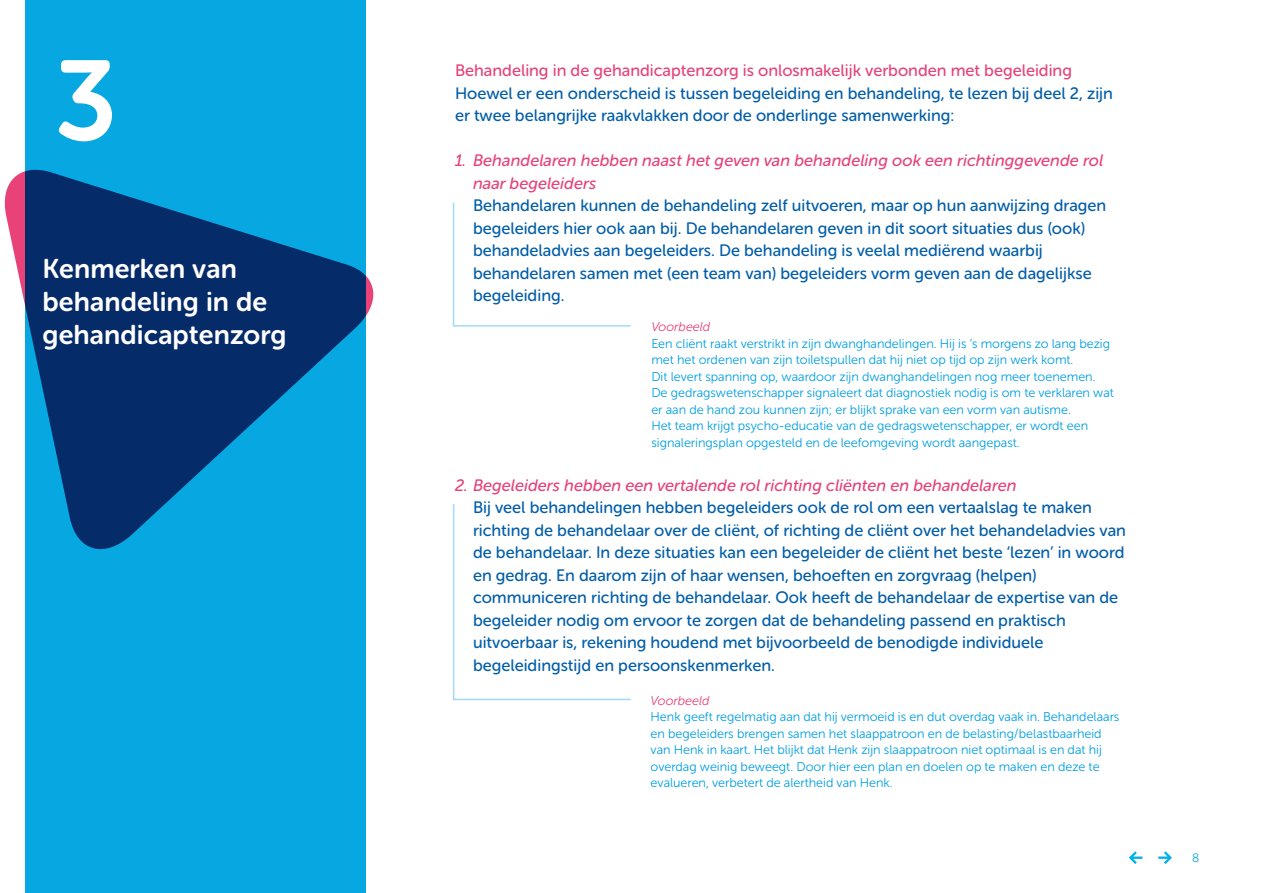
<style>
.page{position:relative;width:1263px;height:893px;background:#fff}
.page>*{position:absolute;margin:0;border:0;box-sizing:border-box;transform-origin:0 0}
.t1{font:112.5px "Museo Sans Rounded 700";color:#fff}
.t2{font:27px/33px "Museo Sans Rounded 700";letter-spacing:.005em;color:#fff}
.t3{font:16.5px/22.5px "Museo Sans Rounded 500";color:#005da9}
.t4{font:italic 16.5px/22.5px "Museo Sans Rounded 500";color:#e6427b}
.t5{font:16.5px "Museo Sans Rounded 500";color:#e6427b}
.t6{font:12.75px/16.5px "Museo Sans Rounded 300";color:#009fe3}
.t7{font:italic 12.75px "Museo Sans Rounded 300";color:#e6427b}
.t8{font:300 12px "Roihu";color:#07a7e1}
</style>
<div class="page">
<svg style="left:1129px;top:851px;width:13px;height:13px"></svg>
<svg style="left:1158px;top:851px;width:14px;height:13px"></svg>
<div style="left:26px;top:0;width:340px;height:893px;background:#07a7e1"></div>
<svg style="left:452px;top:202px;width:179px;height:125px"></svg>
<svg style="left:4px;top:67px;width:370px;height:505px"></svg>
<svg style="left:452px;top:504px;width:179px;height:197px"></svg>
<h1 class="t1" style="left:55px;top:39px;width:64px">3</h1>
<p class="t5" style="left:455px;top:61px;width:618px">Behandeling in de gehandicaptenzorg is onlosmakelijk verbonden met begeleiding</p>
<p class="t3" style="left:455px;top:82px;width:659px">Hoewel er een onderscheid is tussen begeleiding en behandeling, te lezen bij deel 2, zijn er twee belangrijke raakvlakken door de onderlinge samenwerking:</p>
<p class="t4" style="left:473px;top:149px;width:632px;text-indent:-18px">1. Behandelaren hebben naast het geven van behandeling ook een richtinggevende rol naar begeleiders</p>
<p class="t3" style="left:473px;top:194px;width:635px">Behandelaren kunnen de behandeling zelf uitvoeren, maar op hun aanwijzing dragen begeleiders hier ook aan bij. De behandelaren geven in dit soort situaties dus (ook) behandeladvies aan begeleiders. De behandeling is veelal mediërend waarbij behandelaren samen met (een team van) begeleiders vorm geven aan de dagelijkse begeleiding.</p>
<p class="t7" style="left:651px;top:320px;width:60px">Voorbeeld</p>
<p class="t6" style="left:651px;top:335px;width:464px">Een cliënt raakt verstrikt in zijn dwanghandelingen. Hij is ’s morgens zo lang bezig met het ordenen van zijn toiletspullen dat hij niet op tijd op zijn werk komt.<br>Dit levert spanning op, waardoor zijn dwanghandelingen nog meer toenemen.<br>De gedragswetenschapper signaleert dat diagnostiek nodig is om te verklaren wat er aan de hand zou kunnen zijn; er blijkt sprake van een vorm van autisme.<br>Het team krijgt psycho-educatie van de gedragswetenschapper, er wordt een signaleringsplan opgesteld en de leefomgeving wordt aangepast.</p>
<h2 class="t2" style="left:43px;top:252px;width:246px">Kenmerken van behandeling in de gehandicaptenzorg</h2>
<p class="t4" style="left:455px;top:474px;width:563px">2. Begeleiders hebben een vertalende rol richting cliënten en behandelaren</p>
<p class="t3" style="left:473px;top:496px;width:654px">Bij veel behandelingen hebben begeleiders ook de rol om een vertaalslag te maken richting de behandelaar over de cliënt, of richting de cliënt over het behandeladvies van de behandelaar. In deze situaties kan een begeleider de cliënt het beste ‘lezen’ in woord en gedrag. En daarom zijn of haar wensen, behoeften en zorgvraag (helpen) communiceren richting de behandelaar. Ook heeft de behandelaar de expertise van de begeleider nodig om ervoor te zorgen dat de behandeling passend en praktisch uitvoerbaar is, rekening houdend met bijvoorbeeld de benodigde individuele begeleidingstijd en persoonskenmerken.</p>
<p class="t7" style="left:651px;top:693px;width:60px">Voorbeeld</p>
<p class="t6" style="left:651px;top:709px;width:470px">Henk geeft regelmatig aan dat hij vermoeid is en dut overdag vaak in. Behandelaars en begeleiders brengen samen het slaappatroon en de belasting/belastbaarheid van Henk in kaart. Het blijkt dat Henk zijn slaappatroon niet optimaal is en dat hij overdag weinig beweegt. Door hier een plan en doelen op te maken en deze te evalueren, verbetert de alertheid van Henk.</p>
<p class="t8" style="left:1192px;top:851px;width:9px">8</p>
</div>
